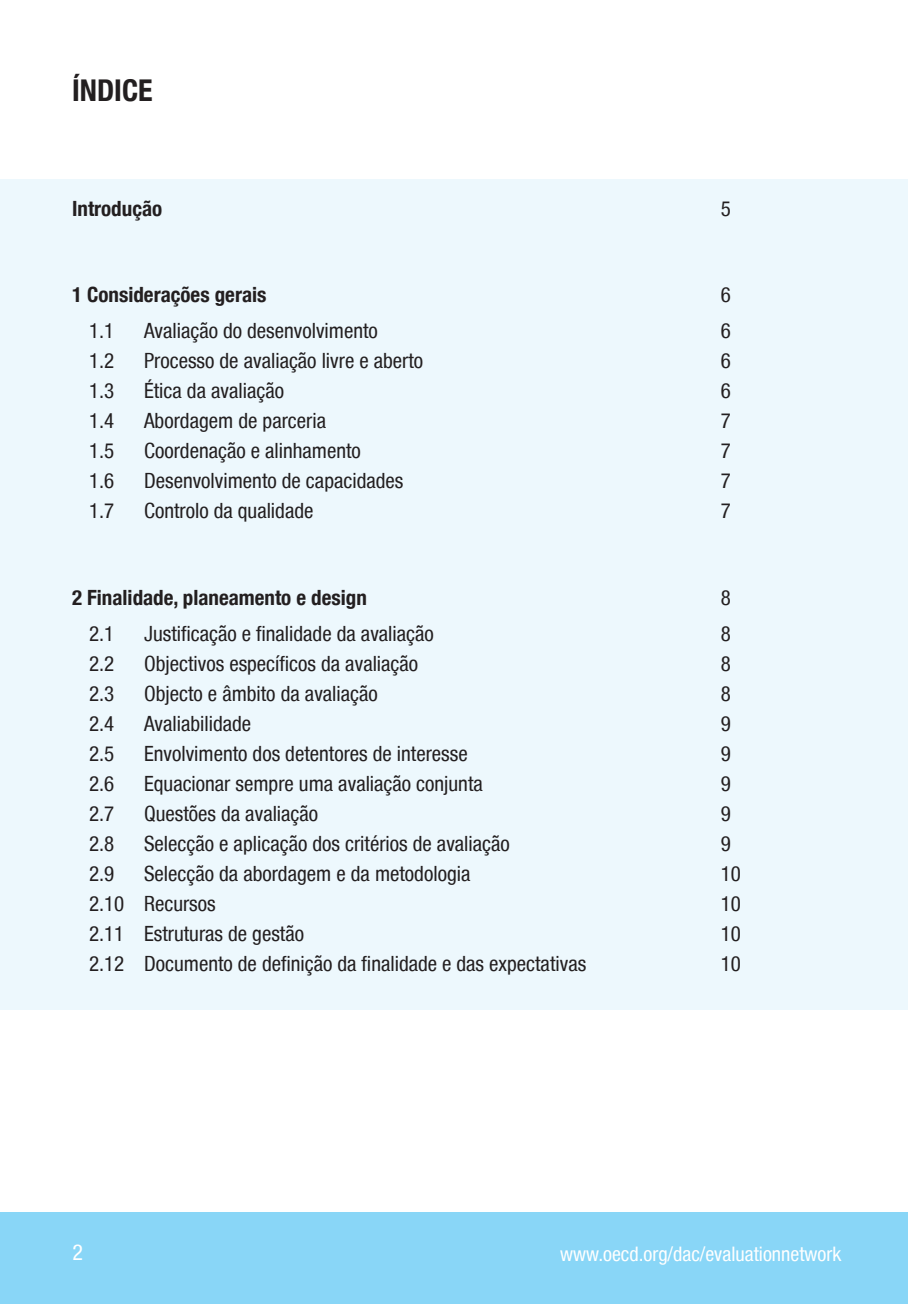
<style>
.page{position:relative;width:908px;height:1304px;background:#fff}
.page>*{position:absolute;margin:0;border:0;box-sizing:border-box;transform-origin:0 0}
.blk_header{font:700 condensed 30px "Helvetica Neue LT";color:#231f20}
.t1{font:condensed 22px "Helvetica Neue LT";color:#fff}
.body{font:condensed 21px "Helvetica Neue LT";color:#231f20}
.body-2{font:700 condensed 21px "Helvetica Neue LT";color:#231f20}
.t2{font:condensed 20px "Helvetica Neue LT";color:#fff}
</style>
<div class="page">
<div style="left:0;top:1212px;width:907px;height:92px;background:#89d6f7"></div>
<div style="left:0;top:179px;width:907px;height:830px;background:#edf8fd"></div>
<p class="blk_header" style="left:72px;top:72px;width:82px">ÍNDICE</p>
<p class="body-2" style="left:72px;top:196px;width:92px">Introdução</p>
<p class="body" style="left:720px;top:196px;width:12px">5</p>
<p class="body-2" style="left:72px;top:282px;width:196px">1 Considerações gerais</p>
<p class="body" style="left:720px;top:283px;width:12px">6</p>
<p class="body" style="left:89px;top:319px;width:27px">1.1</p>
<p class="body" style="left:144px;top:319px;width:235px">Avaliação do desenvolvimento</p>
<p class="body" style="left:720px;top:319px;width:12px">6</p>
<p class="body" style="left:89px;top:349px;width:27px">1.2</p>
<p class="body" style="left:144px;top:349px;width:280px">Processo de avaliação livre e aberto</p>
<p class="body" style="left:720px;top:349px;width:12px">6</p>
<p class="body" style="left:89px;top:379px;width:27px">1.3</p>
<p class="body" style="left:144px;top:379px;width:141px">Ética da avaliação</p>
<p class="body" style="left:720px;top:379px;width:12px">6</p>
<p class="body" style="left:89px;top:409px;width:27px">1.4</p>
<p class="body" style="left:144px;top:409px;width:183px">Abordagem de parceria</p>
<p class="body" style="left:720px;top:409px;width:12px">7</p>
<p class="body" style="left:89px;top:439px;width:27px">1.5</p>
<p class="body" style="left:144px;top:439px;width:218px">Coordenação e alinhamento</p>
<p class="body" style="left:720px;top:439px;width:12px">7</p>
<p class="body" style="left:89px;top:469px;width:27px">1.6</p>
<p class="body" style="left:144px;top:469px;width:261px">Desenvolvimento de capacidades</p>
<p class="body" style="left:720px;top:469px;width:12px">7</p>
<p class="body" style="left:89px;top:499px;width:27px">1.7</p>
<p class="body" style="left:144px;top:499px;width:171px">Controlo da qualidade</p>
<p class="body" style="left:720px;top:499px;width:12px">7</p>
<p class="body-2" style="left:72px;top:585px;width:296px">2 Finalidade, planeamento e design</p>
<p class="body" style="left:720px;top:585px;width:12px">8</p>
<p class="body" style="left:89px;top:621px;width:27px">2.1</p>
<p class="body" style="left:144px;top:621px;width:291px">Justificação e finalidade da avaliação</p>
<p class="body" style="left:720px;top:621px;width:12px">8</p>
<p class="body" style="left:89px;top:651px;width:27px">2.2</p>
<p class="body" style="left:144px;top:651px;width:275px">Objectivos específicos da avaliação</p>
<p class="body" style="left:720px;top:651px;width:12px">8</p>
<p class="body" style="left:89px;top:681px;width:27px">2.3</p>
<p class="body" style="left:144px;top:681px;width:235px">Objecto e âmbito da avaliação</p>
<p class="body" style="left:720px;top:681px;width:12px">8</p>
<p class="body" style="left:89px;top:711px;width:27px">2.4</p>
<p class="body" style="left:144px;top:711px;width:108px">Avaliabilidade</p>
<p class="body" style="left:720px;top:711px;width:12px">9</p>
<p class="body" style="left:89px;top:741px;width:27px">2.5</p>
<p class="body" style="left:144px;top:741px;width:325px">Envolvimento dos detentores de interesse</p>
<p class="body" style="left:720px;top:741px;width:12px">9</p>
<p class="body" style="left:89px;top:771px;width:27px">2.6</p>
<p class="body" style="left:144px;top:771px;width:340px">Equacionar sempre uma avaliação conjunta</p>
<p class="body" style="left:720px;top:771px;width:12px">9</p>
<p class="body" style="left:89px;top:801px;width:27px">2.7</p>
<p class="body" style="left:144px;top:801px;width:175px">Questões da avaliação</p>
<p class="body" style="left:720px;top:801px;width:12px">9</p>
<p class="body" style="left:89px;top:831px;width:27px">2.8</p>
<p class="body" style="left:144px;top:831px;width:367px">Selecção e aplicação dos critérios de avaliação</p>
<p class="body" style="left:720px;top:831px;width:12px">9</p>
<p class="body" style="left:89px;top:861px;width:27px">2.9</p>
<p class="body" style="left:144px;top:861px;width:327px">Selecção da abordagem e da metodologia</p>
<p class="body" style="left:720px;top:861px;width:22px">10</p>
<p class="body" style="left:89px;top:891px;width:128px">2.10 Recursos</p>
<p class="body" style="left:720px;top:891px;width:22px">10</p>
<p class="body" style="left:89px;top:921px;width:216px">2.11 Estruturas de gestão</p>
<p class="body" style="left:720px;top:921px;width:22px">10</p>
<p class="body" style="left:89px;top:951px;width:498px">2.12 Documento de definição da finalidade e das expectativas</p>
<p class="body" style="left:720px;top:951px;width:22px">10</p>
<p class="t1" style="left:72px;top:1240px;width:12px">2</p>
<p class="t2" style="left:560px;top:1242px;width:282px">www.oecd.org/dac/evaluationnetwork</p>
</div>
